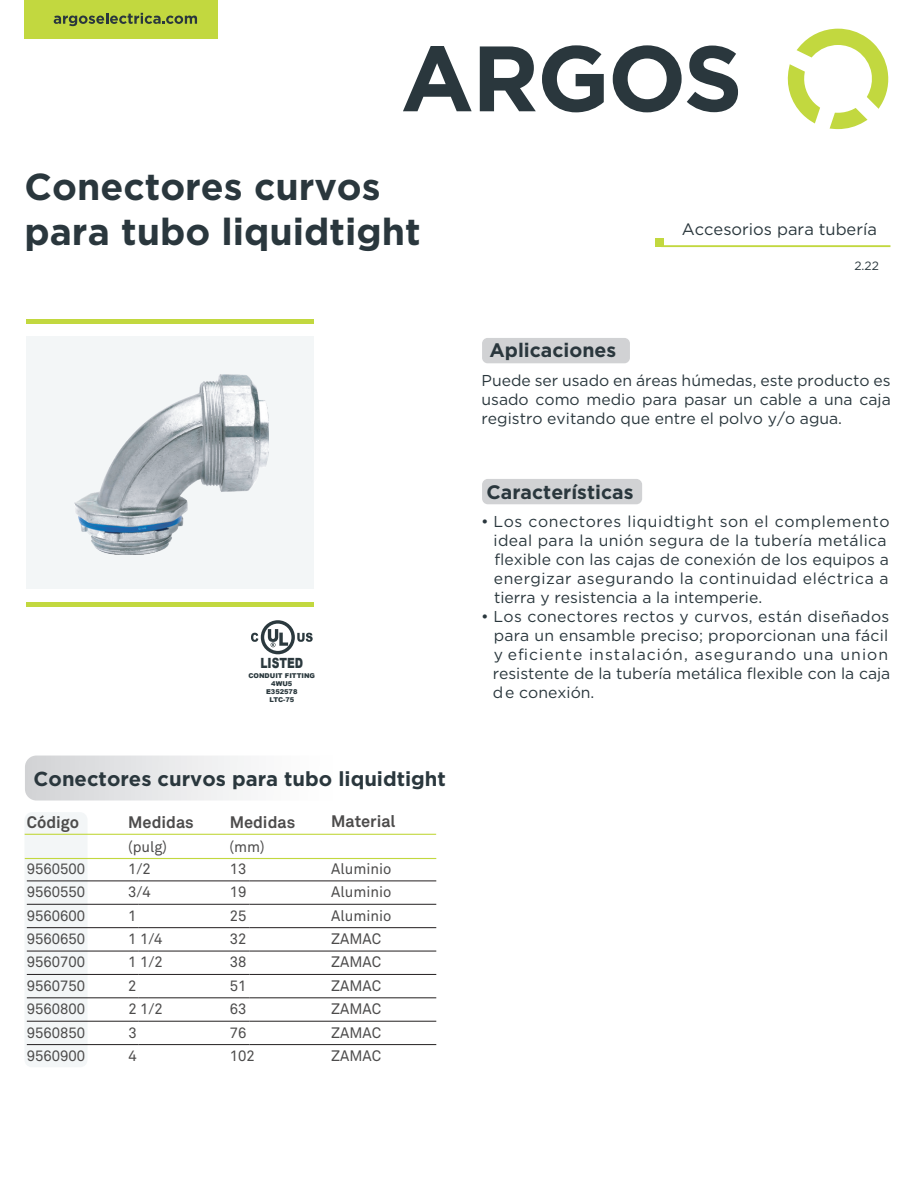
<style>
.page{position:relative;width:918px;height:1188px;background:#fff}
.page>*{position:absolute;margin:0;border:0;box-sizing:border-box;transform-origin:0 0}
.t1{font:700 37.5px/45px "Gotham";color:#2a373d}
.t2{font:700 20.25px "Gotham";color:#2a373d}
.t3{font:700 19.5px "Gotham";color:#2a373d}
.t4{font:700 16.5px "Akkurat Pro";color:#4d4c4c}
.t5{font:16.5px "Gotham";color:#2a373d}
.t6{font:15.75px/18.9px "Gotham";letter-spacing:.01em;color:#2a373d}
.t7{font:15px "Akkurat Pro";color:#4d4c4c}
.t8{font:900 14.1px "Arial";color:#2b393e;scale:.76 1}
.t9{font:12px "Gotham";color:#2a373d}
.t10{font:900 6.6px/7.9px "Arial";color:#2b393e;text-align:center}
</style>
<div class="page">
<div style="left:24px;top:812px;width:64px;height:255px;background:#f3f6f7;border-radius:8px"></div>
<div style="left:26px;top:337px;width:287px;height:252px;background:#f3f6f7"></div>
<div style="left:26px;top:319px;width:287px;height:5px;background:#c2d83f"></div>
<div style="left:26px;top:602px;width:287px;height:5px;background:#c2d83f"></div>
<hr style="left:27px;top:881px;width:111px;height:1px;background:#231f20">
<hr style="left:138px;top:881px;width:112px;height:1px;background:#231f20">
<hr style="left:250px;top:881px;width:186px;height:1px;background:#231f20">
<hr style="left:27px;top:904px;width:111px;height:1px;background:#231f20">
<hr style="left:138px;top:904px;width:112px;height:1px;background:#231f20">
<hr style="left:250px;top:904px;width:186px;height:1px;background:#231f20">
<hr style="left:27px;top:927px;width:111px;height:1px;background:#231f20">
<hr style="left:138px;top:927px;width:112px;height:1px;background:#231f20">
<hr style="left:250px;top:927px;width:186px;height:1px;background:#231f20">
<hr style="left:27px;top:951px;width:111px;height:1px;background:#231f20">
<hr style="left:138px;top:951px;width:112px;height:1px;background:#231f20">
<hr style="left:250px;top:951px;width:186px;height:1px;background:#231f20">
<hr style="left:27px;top:974px;width:111px;height:1px;background:#231f20">
<hr style="left:138px;top:974px;width:112px;height:1px;background:#231f20">
<hr style="left:250px;top:974px;width:186px;height:1px;background:#231f20">
<hr style="left:27px;top:998px;width:111px;height:1px;background:#231f20">
<hr style="left:138px;top:998px;width:112px;height:1px;background:#231f20">
<hr style="left:250px;top:998px;width:186px;height:1px;background:#231f20">
<hr style="left:27px;top:1021px;width:111px;height:1px;background:#231f20">
<hr style="left:138px;top:1021px;width:112px;height:1px;background:#231f20">
<hr style="left:250px;top:1021px;width:186px;height:1px;background:#231f20">
<hr style="left:27px;top:1044px;width:111px;height:1px;background:#231f20">
<hr style="left:138px;top:1044px;width:112px;height:1px;background:#231f20">
<hr style="left:250px;top:1044px;width:186px;height:1px;background:#231f20">
<div style="left:482px;top:479px;width:160px;height:25px;background:#d1d2d4;border-radius:6px"></div>
<div style="left:482px;top:338px;width:148px;height:25px;background:#d1d2d4;border-radius:6px"></div>
<svg style="left:25px;top:756px;width:219px;height:45px"></svg>
<div style="left:24px;top:0;width:194px;height:39px;background:#c2d83f"></div>
<svg style="left:54px;top:13px;width:143px;height:13px"></svg>
<hr style="left:661px;top:245px;width:229px;height:2px;background:#c2d83f">
<div style="left:655px;top:238px;width:9px;height:9px;background:#c2d83f"></div>
<svg style="left:787px;top:29px;width:102px;height:100px"></svg>
<svg style="left:403px;top:46px;width:69px;height:65px"></svg>
<svg style="left:480px;top:46px;width:56px;height:65px"></svg>
<svg style="left:542px;top:45px;width:62px;height:67px"></svg>
<svg style="left:613px;top:45px;width:125px;height:67px"></svg>
<hr style="left:25px;top:834px;width:411px;height:1px;background:#c2d83f">
<hr style="left:25px;top:858px;width:411px;height:1px;background:#c2d83f">
<img style="left:74px;top:375px;width:194px;height:180px">
<svg style="left:251px;top:633px;width:7px;height:9px"></svg>
<svg style="left:297px;top:633px;width:16px;height:9px"></svg>
<div style="left:261px;top:620px;width:34px;height:34px;border:3px solid #2b393e;border-radius:50%"></div>
<svg style="left:268px;top:629px;width:20px;height:18px"></svg>
<h1 class="t1" style="left:24px;top:164px;width:398px">Conectores curvos para tubo liquidtight</h1>
<p class="t8" style="left:260px;top:653px;width:58px">LISTED</p>
<p class="t10" style="left:248px;top:671px;width:68px">CONDUIT FITTING<br>4WU5<br>E352578<br>LTC-75</p>
<p class="t2" style="left:34px;top:765px;width:414px">Conectores curvos para tubo liquidtight</p>
<p class="t4" style="left:27px;top:812px;width:54px">Código</p>
<p class="t4" style="left:128px;top:812px;width:67px">Medidas</p>
<p class="t4" style="left:230px;top:812px;width:67px">Medidas</p>
<p class="t4" style="left:331px;top:811px;width:66px">Material</p>
<p class="t7" style="left:128px;top:838px;width:40px">(pulg)</p>
<p class="t7" style="left:230px;top:838px;width:37px">(mm)</p>
<p class="t7" style="left:27px;top:860px;width:60px">9560500</p>
<p class="t7" style="left:128px;top:860px;width:24px">1/2</p>
<p class="t7" style="left:230px;top:860px;width:18px">13</p>
<p class="t7" style="left:331px;top:860px;width:62px">Aluminio</p>
<p class="t7" style="left:27px;top:883px;width:60px">9560550</p>
<p class="t7" style="left:128px;top:883px;width:24px">3/4</p>
<p class="t7" style="left:230px;top:883px;width:18px">19</p>
<p class="t7" style="left:331px;top:883px;width:62px">Aluminio</p>
<p class="t7" style="left:27px;top:907px;width:60px">9560600</p>
<p class="t7" style="left:128px;top:907px;width:10px">1</p>
<p class="t7" style="left:230px;top:907px;width:18px">25</p>
<p class="t7" style="left:331px;top:907px;width:62px">Aluminio</p>
<p class="t7" style="left:27px;top:930px;width:60px">9560650</p>
<p class="t7" style="left:128px;top:930px;width:36px">1 1/4</p>
<p class="t7" style="left:230px;top:930px;width:18px">32</p>
<p class="t7" style="left:331px;top:930px;width:52px">ZAMAC</p>
<p class="t7" style="left:27px;top:954px;width:60px">9560700</p>
<p class="t7" style="left:128px;top:954px;width:36px">1 1/2</p>
<p class="t7" style="left:230px;top:954px;width:18px">38</p>
<p class="t7" style="left:331px;top:954px;width:52px">ZAMAC</p>
<p class="t7" style="left:27px;top:977px;width:60px">9560750</p>
<p class="t7" style="left:128px;top:977px;width:10px">2</p>
<p class="t7" style="left:230px;top:977px;width:18px">51</p>
<p class="t7" style="left:331px;top:977px;width:52px">ZAMAC</p>
<p class="t7" style="left:27px;top:1000px;width:60px">9560800</p>
<p class="t7" style="left:128px;top:1000px;width:36px">2 1/2</p>
<p class="t7" style="left:230px;top:1000px;width:18px">63</p>
<p class="t7" style="left:331px;top:1000px;width:52px">ZAMAC</p>
<p class="t7" style="left:27px;top:1024px;width:60px">9560850</p>
<p class="t7" style="left:128px;top:1024px;width:10px">3</p>
<p class="t7" style="left:230px;top:1024px;width:18px">76</p>
<p class="t7" style="left:331px;top:1024px;width:52px">ZAMAC</p>
<p class="t7" style="left:27px;top:1047px;width:60px">9560900</p>
<p class="t7" style="left:128px;top:1047px;width:10px">4</p>
<p class="t7" style="left:230px;top:1047px;width:26px">102</p>
<p class="t7" style="left:331px;top:1047px;width:52px">ZAMAC</p>
<p class="t5" style="left:682px;top:218px;width:197px">Accesorios para tubería</p>
<p class="t3" style="left:489px;top:338px;width:128px">Aplicaciones</p>
<p class="t9" style="left:854px;top:258px;width:26px">2.22</p>
<p class="t6" style="left:482px;top:371px;width:411px;text-align:justify">Puede ser usado en áreas húmedas, este producto es usado como medio para pasar un cable a una caja registro evitando que entre el polvo y/o agua.</p>
<p class="t3" style="left:486px;top:479px;width:149px">Características</p>
<p class="t6" style="left:494px;top:512px;width:398px;text-indent:-12px">• Los conectores liquidtight son el complemento ideal para la unión segura de la tubería metálica flexible con las cajas de conexión de los equipos a energizar asegurando la continuidad eléctrica a tierra y resistencia a la intemperie.</p>
<p class="t6" style="left:493px;top:607px;width:399px;text-indent:-12px">• Los conectores rectos y curvos, están diseñados para un ensamble preciso; proporcionan una fácil y eficiente instalación, asegurando una union resistente de la tubería metálica flexible con la caja de conexión.</p>
</div>
